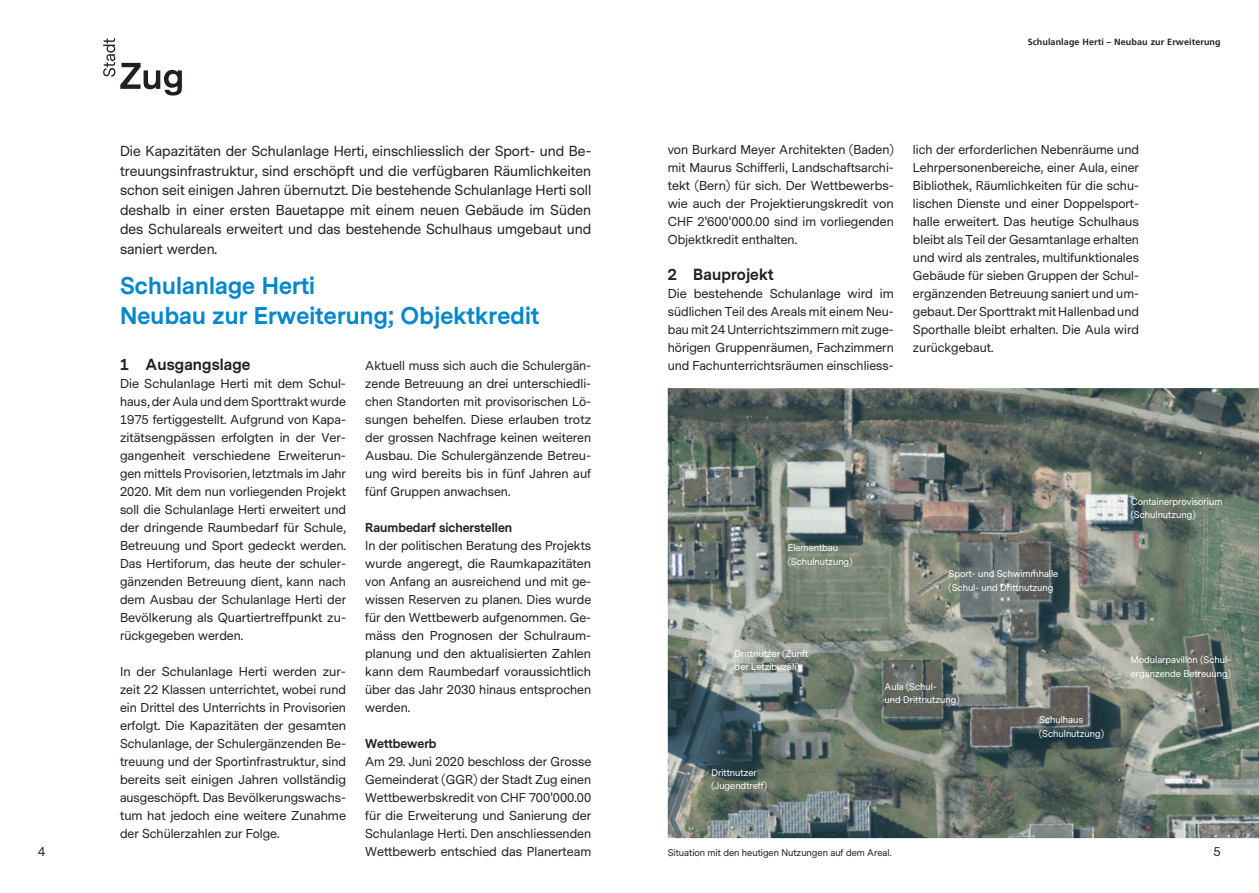
<style>
.page{position:relative;width:1259px;height:893px;background:#fff}
.page>*{position:absolute;margin:0;border:0;box-sizing:border-box;transform-origin:0 0}
.t1{font:700 22.5px/30px "Messina Sans";letter-spacing:.01em;color:#0087cc}
.t2{font:700 15px "Messina Sans";letter-spacing:.01em;color:#231f20}
.t3{font:13.5px/19.5px "Messina Sans";color:#231f20;text-align:justify}
.t4{font:12px/18px "Messina Sans";color:#231f20;text-align:justify}
.t5{font:700 12px "Messina Sans";color:#231f20}
.t6{font:9px/13.5px "Messina Sans";color:#fff}
.t7{font:9px "Messina Sans";color:#231f20}
.t8{font:700 9px "Frutiger LT Std";letter-spacing:.01em;color:#231f20}
</style>
<div class="page">
<svg style="left:103px;top:38px;width:79px;height:58px"></svg>
<img style="left:668px;top:388px;width:591px;height:450px">
<p class="t8" style="left:1027px;top:37px;width:194px">Schulanlage Herti – Neubau zur Erweiterung</p>
<p class="t4" style="left:668px;top:141px;width:227px">von Burkard Meyer Architekten (Baden) mit Maurus Schifferli, Landschaftsarchi&shy;tekt (Bern) für sich. Der Wettbewerbs&shy;wie auch der Projektierungskredit von CHF 2'600'000.00 sind im vorliegenden Objektkredit enthalten.</p>
<p class="t2" style="left:668px;top:264px;width:107px">2 Bauprojekt</p>
<p class="t4" style="left:668px;top:285px;width:227px">Die bestehende Schulanlage wird im südlichen Teil des Areals mit einem Neu&shy;bau mit 24 Unterrichtszimmern mit zuge&shy;hörigen Gruppenräumen, Fachzimmern und Fachunterrichtsräumen einschliess-</p>
<p class="t4" style="left:913px;top:141px;width:227px">lich der erforderlichen Nebenräume und Lehrpersonenbereiche, einer Aula, einer Bibliothek, Räumlichkeiten für die schu&shy;lischen Dienste und einer Doppelsport&shy;halle erweitert. Das heutige Schulhaus bleibt als Teil der Gesamtanlage erhalten und wird als zentrales, multifunktionales Gebäude für sieben Gruppen der Schul&shy;ergänzenden Betreuung saniert und um&shy;gebaut. Der Sporttrakt mit Hallenbad und Sporthalle bleibt erhalten. Die Aula wird zurückgebaut.</p>
<p class="t3" style="left:120px;top:142px;width:473px">Die Kapazitäten der Schulanlage Herti, einschliesslich der Sport- und Be&shy;treuungsinfrastruktur, sind erschöpft und die verfügbaren Räumlichkeiten schon seit einigen Jahren übernutzt. Die bestehende Schulanlage Herti soll deshalb in einer ersten Bauetappe mit einem neuen Gebäude im Süden des Schulareals erweitert und das bestehende Schulhaus umgebaut und saniert werden.</p>
<h1 class="t1" style="left:120px;top:272px;width:421px">Schulanlage Herti<br>Neubau zur Erweiterung; Objektkredit</h1>
<p class="t2" style="left:120px;top:354px;width:132px">1 Ausgangslage</p>
<p class="t4" style="left:120px;top:375px;width:227px">Die Schulanlage Herti mit dem Schul&shy;haus, der Aula und dem Sporttrakt wurde 1975 fertiggestellt. Aufgrund von Kapa&shy;zitätsengpässen erfolgten in der Ver&shy;gangenheit verschiedene Erweiterun&shy;gen mittels Provisorien, letztmals im Jahr 2020. Mit dem nun vorliegenden Projekt soll die Schulanlage Herti erweitert und der dringende Raumbedarf für Schule, Betreuung und Sport gedeckt werden.<br>Das Hertiforum, das heute der schuler&shy;gänzenden Betreuung dient, kann nach dem Ausbau der Schulanlage Herti der Bevölkerung als Quartiertreffpunkt zu&shy;rückgegeben werden.</p>
<p class="t4" style="left:120px;top:663px;width:227px">In der Schulanlage Herti werden zur&shy;zeit 22 Klassen unterrichtet, wobei rund ein Drittel des Unterrichts in Provisorien erfolgt. Die Kapazitäten der gesamten Schulanlage, der Schulergänzenden Be&shy;treuung und der Sportinfrastruktur, sind bereits seit einigen Jahren vollständig ausgeschöpft. Das Bevölkerungswachs&shy;tum hat jedoch eine weitere Zunahme der Schülerzahlen zur Folge.</p>
<p class="t4" style="left:365px;top:357px;width:227px">Aktuell muss sich auch die Schulergän&shy;zende Betreuung an drei unterschiedli&shy;chen Standorten mit provisorischen Lö&shy;sungen behelfen. Diese erlauben trotz der grossen Nachfrage keinen weiteren Ausbau. Die Schulergänzende Betreu&shy;ung wird bereits bis in fünf Jahren auf fünf Gruppen anwachsen.</p>
<p class="t5" style="left:365px;top:519px;width:148px">Raumbedarf sicherstellen</p>
<p class="t4" style="left:365px;top:537px;width:227px">In der politischen Beratung des Projekts wurde angeregt, die Raumkapazitäten von Anfang an ausreichend und mit ge&shy;wissen Reserven zu planen. Dies wurde für den Wettbewerb aufgenommen. Ge&shy;mäss den Prognosen der Schulraum&shy;planung und den aktualisierten Zahlen kann dem Raumbedarf voraussichtlich über das Jahr 2030 hinaus entsprochen werden.</p>
<p class="t5" style="left:365px;top:735px;width:73px">Wettbewerb</p>
<p class="t4" style="left:365px;top:753px;width:227px">Am 29. Juni 2020 beschloss der Grosse Gemeinderat (GGR) der Stadt Zug einen Wettbewerbskredit von CHF 700'000.00 für die Erweiterung und Sanierung der Schulanlage Herti. Den anschliessenden Wettbewerb entschied das Planerteam</p>
<p class="t6" style="left:1130px;top:495px;width:93px">Containerprovisorium (Schulnutzung)</p>
<p class="t6" style="left:787px;top:542px;width:66px">Elementbau (Schulnutzung)</p>
<p class="t6" style="left:948px;top:567px;width:111px">Sport- und Schwimmhalle (Schul- und Drittnutzung</p>
<p class="t6" style="left:734px;top:647px;width:75px">Drittnutzer (Zunft der Letzibuzäli)</p>
<p class="t6" style="left:1130px;top:654px;width:102px">Modularpavillon (Schul&shy;ergänzende Betreuung)</p>
<p class="t6" style="left:884px;top:680px;width:77px">Aula (Schul-<br>und Drittnutzung)</p>
<p class="t6" style="left:1039px;top:713px;width:66px">Schulhaus (Schulnutzung)</p>
<p class="t6" style="left:711px;top:766px;width:57px">Drittnutzer (Jugendtreff)</p>
<p class="t4" style="left:38px;top:843px;width:9px">4</p>
<p class="t4" style="left:1213px;top:843px;width:9px">5</p>
<p class="t7" style="left:668px;top:847px;width:225px">Situation mit den heutigen Nutzungen auf dem Areal.</p>
</div>
